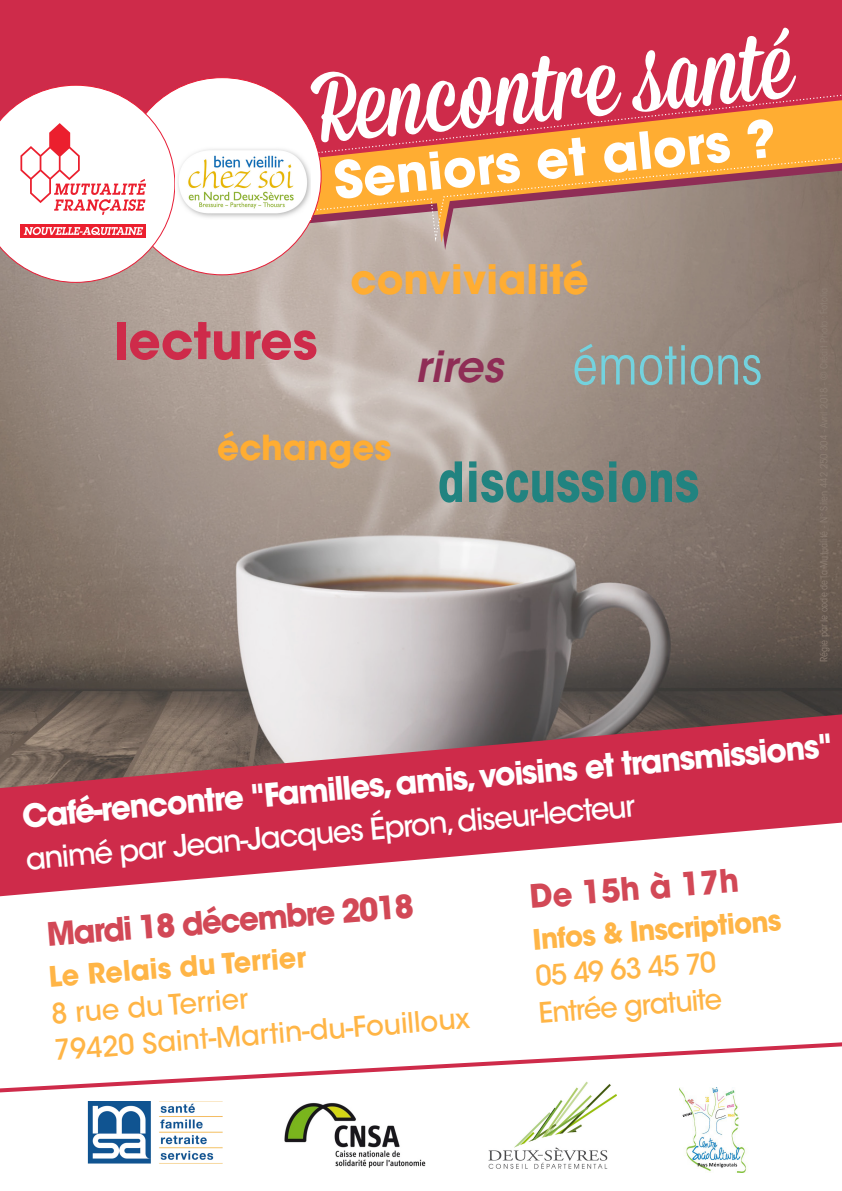
<style>
.page{position:relative;width:842px;height:1191px;background:#fff}
.page>*{position:absolute;margin:0;border:0;box-sizing:border-box;transform-origin:0 0}
.t1{font:97.9px "Mission Script";color:#fff}
.t2{font:700 condensed 54.8px "ITC Avant Garde Std";color:#218380}
.t3{font:condensed 53.1px "ITC Avant Garde Std";color:#73d2de}
.t4{font:700 51px "ITC Avant Garde Std";color:#fff}
.t5{font:700 50.1px "ITC Avant Garde Std";color:#ce2b4a}
.t6{font:italic 600 42.7px "ITC Avant Garde Std";color:#8f2d56}
.t7{font:700 41.7px "ITC Avant Garde Std";color:#fff}
.t8{font:700 40.3px "ITC Avant Garde Std";color:#ffad32}
.t9{font:700 34.3px "ITC Avant Garde Std";color:#ffad32}
.t10{font:700 32px "ITC Avant Garde Std";color:#fff}
.t11{font:700 32px "ITC Avant Garde Std";color:#d24856}
.t12{font:500 30px "ITC Avant Garde Std";color:#fff}
.t13{font:500 28px "ITC Avant Garde Std";color:#ffb546}
.t14{font:700 28px "ITC Avant Garde Std";color:#ffb546}
</style>
<div class="page">
<img style="left:0;top:250px;width:842px;height:464px">
<div style="left:0;top:0;width:842px;height:92px;background:#ce2b4a"></div>
<svg style="left:288px;top:245px;width:554px;height:5px;background:#aa9a91"></svg>
<svg style="left:274px;top:89px;width:568px;height:156px;background:#d07d56"></svg>
<svg style="left:0;top:714px;width:842px;height:182px;fill:#ce2b4a"></svg>
<svg style="left:0;top:1042px;width:842px;height:51px"></svg>
<img style="left:488px;top:1080px;width:129px;height:89px">
<img style="left:88px;top:1101px;width:134px;height:62px">
<div style="left:123px;top:78px;width:198px;height:197px;background:#fff;border-radius:50%"></div>
<svg style="left:0;top:85px;width:175px;height:198px"></svg>
<img style="left:177px;top:149px;width:134px;height:69px">
<img style="left:285px;top:1103px;width:141px;height:64px">
<img style="left:679px;top:1087px;width:70px;height:85px">
<p class="t1" style="left:306px;top:53px;width:483px;rotate:-6deg">Rencontre santé</p>
<p class="t7" style="left:256px;top:131px;width:392px;rotate:-5deg">CAFÉ DES AIDANTS</p>
<p class="t4" style="left:331px;top:146px;width:446px;rotate:-5deg">Seniors et alors ?</p>
<p class="t5" style="left:114px;top:308px;width:205px">lectures</p>
<p class="t8" style="left:350px;top:253px;width:240px">convivialité</p>
<p class="t6" style="left:415px;top:339px;width:89px">rires</p>
<p class="t3" style="left:572px;top:333px;width:192px">émotions</p>
<p class="t9" style="left:217px;top:425px;width:176px">échanges</p>
<p class="t2" style="left:438px;top:447px;width:263px">discussions</p>
<p class="t10" style="left:20px;top:795px;width:815px;rotate:-5deg">Café-rencontre "Familles, amis, voisins et transmissions"</p>
<p class="t12" style="left:24px;top:840px;width:613px;rotate:-5deg">animé par Jean-Jacques Épron, diseur-lecteur</p>
<p class="t11" style="left:45px;top:915px;width:370px;rotate:-5deg">Mardi 18 décembre 2018</p>
<p class="t11" style="left:528px;top:876px;width:212px;rotate:-5deg">De 15h à 17h</p>
<p class="t14" style="left:531px;top:922px;width:251px;rotate:-5deg">Infos &amp; Inscriptions</p>
<p class="t13" style="left:534px;top:959px;width:182px;rotate:-5deg">05 49 63 45 70</p>
<p class="t13" style="left:537px;top:996px;width:185px;rotate:-5deg">Entrée gratuite</p>
<p class="t14" style="left:47px;top:960px;width:260px;rotate:-5deg">Le Relais du Terrier</p>
<p class="t13" style="left:50px;top:997px;width:199px;rotate:-5deg">8 rue du Terrier</p>
<p class="t13" style="left:53px;top:1035px;width:418px;rotate:-5deg">79420 Saint-Martin-du-Fouilloux</p>
</div>
